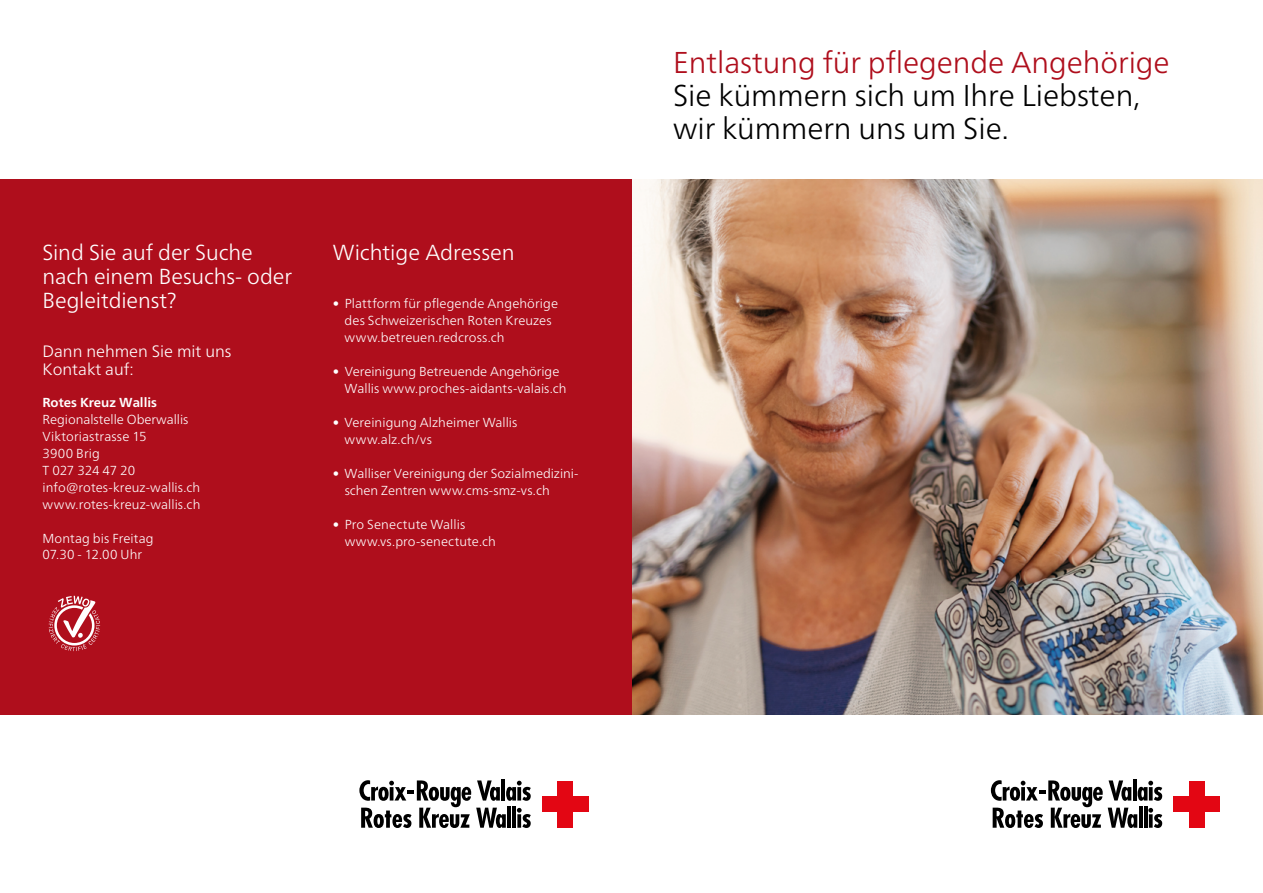
<style>
.page{position:relative;width:1263px;height:893px;background:#fff}
.page>*{position:absolute;margin:0;border:0;box-sizing:border-box;transform-origin:0 0}
.t1{font:300 30.15px/33px "Frutiger Neue LT";color:#000}
.t2{font:300 30.15px "Frutiger Neue LT";color:#af0e1c}
.t3{font:300 21.75px/24px "Frutiger Neue LT";letter-spacing:-.005em;color:#fff}
.t4{font:300 16.5px/18px "Frutiger Neue LT";color:#fff}
.t5{font:300 13.05px/17px "Frutiger Neue LT";letter-spacing:.005em;color:#fff}
.t6{font:700 13.05px "Frutiger Neue LT";color:#fff}
</style>
<div class="page">
<div style="left:1173px;top:796px;width:47px;height:16px;background:#e30613"></div>
<div style="left:1189px;top:781px;width:15px;height:46px;background:#e30613"></div>
<hr style="left:1133px;top:779px;width:3px;height:21px;background:#000">
<svg style="left:991px;top:780px;width:171px;height:48px"></svg>
<div style="left:542px;top:796px;width:47px;height:16px;background:#e30613"></div>
<div style="left:557px;top:781px;width:16px;height:46px;background:#e30613"></div>
<hr style="left:501px;top:779px;width:4px;height:21px;background:#000">
<svg style="left:359px;top:780px;width:172px;height:48px"></svg>
<img style="left:631px;top:179px;width:632px;height:536px">
<div style="left:0;top:179px;width:631px;height:536px;background:#af0e1c"></div>
<svg style="left:49px;top:596px;width:51px;height:55px"></svg>
<h2 class="t3" style="left:43px;top:241px;width:251px">Sind Sie auf der Suche nach einem Besuchs- oder<br>Begleitdienst?</h2>
<p class="t4" style="left:43px;top:342px;width:191px">Dann nehmen Sie mit uns<br>Kontakt auf:</p>
<p class="t6" style="left:43px;top:395px;width:116px">Rotes Kreuz Wallis</p>
<p class="t5" style="left:43px;top:411px;width:159px">Regionalstelle Oberwallis<br>Viktoriastrasse 15<br>3900 Brig<br>T 027 324 47 20 info@rotes-kreuz-wallis.ch www.rotes-kreuz-wallis.ch</p>
<p class="t5" style="left:43px;top:529px;width:113px">Montag bis Freitag<br>07.30 - 12.00 Uhr</p>
<h2 class="t3" style="left:333px;top:241px;width:184px">Wichtige Adressen</h2>
<p class="t5" style="left:345px;top:295px;width:215px;text-indent:-12px">• Plattform für pflegende Angehörige des Schweizerischen Roten Kreuzes www.betreuen.redcross.ch</p>
<p class="t5" style="left:345px;top:363px;width:223px;text-indent:-12px">• Vereinigung Betreuende Angehörige<br>Wallis www.proches-aidants-valais.ch</p>
<p class="t5" style="left:345px;top:414px;width:174px;text-indent:-12px">• Vereinigung Alzheimer Wallis www.alz.ch/vs</p>
<p class="t5" style="left:345px;top:465px;width:235px;text-indent:-12px">• Walliser Vereinigung der Sozialmedizini&shy;schen Zentren www.cms-smz-vs.ch</p>
<p class="t5" style="left:345px;top:516px;width:153px;text-indent:-12px">• Pro Senectute Wallis www.vs.pro-senectute.ch</p>
<h1 class="t2" style="left:673px;top:44px;width:498px">Entlastung für pflegende Angehörige</h1>
<h1 class="t1" style="left:673px;top:78px;width:469px">Sie kümmern sich um Ihre Liebsten, wir kümmern uns um Sie.</h1>
</div>
